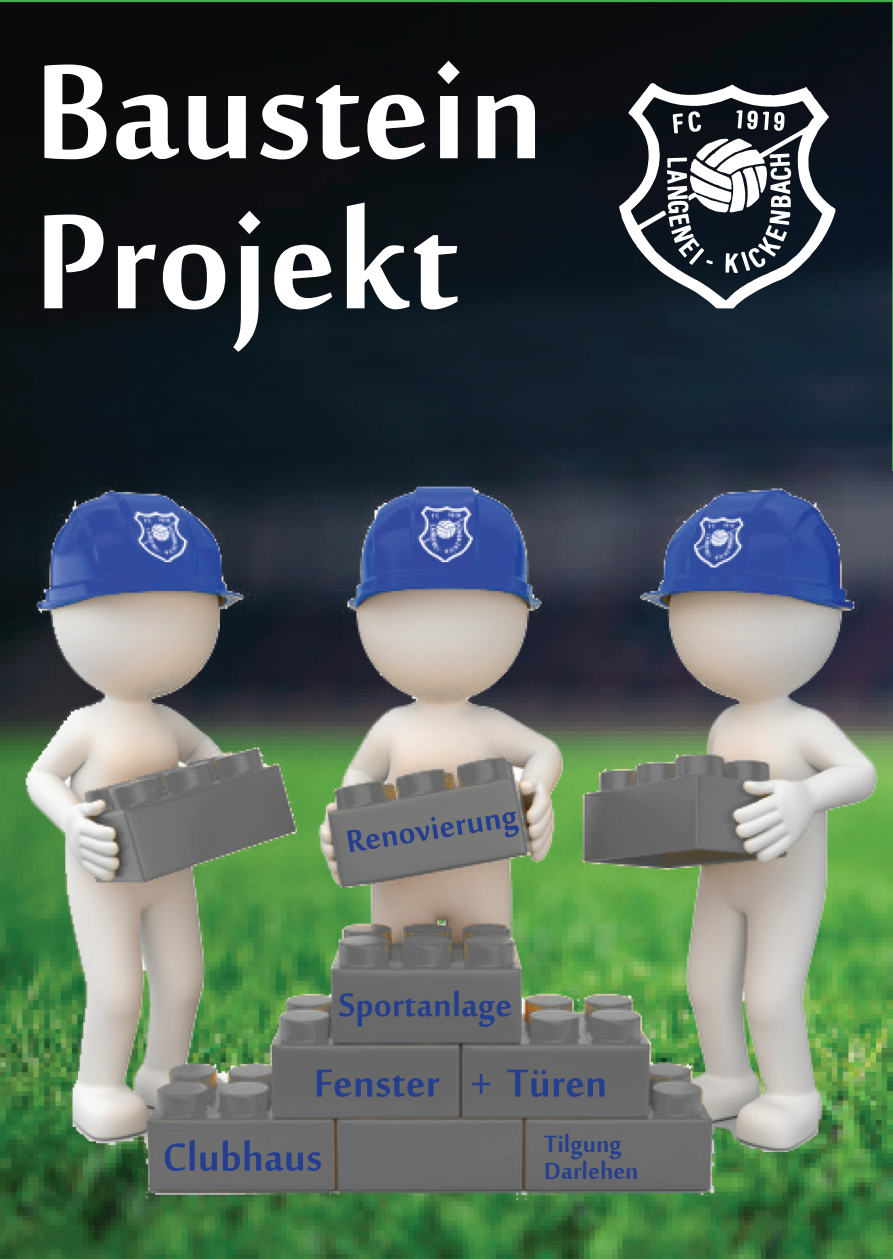
<style>
.page{position:relative;width:893px;height:1259px;background:#fff}
.page>*{position:absolute;margin:0;border:0;box-sizing:border-box;transform-origin:0 0}
.t1{font:207px/150px "Mool Boran";color:#fff}
.t2{font:60px "Mool Boran";color:#253f8e}
.t3{font:51px "Mool Boran";color:#253f8e}
.t4{font:48px "Mool Boran";color:#253f8e}
.t5{font:36px/27px "Mool Boran";color:#253f8e}
</style>
<div class="page">
<img style="left:0;top:2px;width:892px;height:1256px">
<img style="left:617px;top:77px;width:226px;height:239px">
<img style="left:795px;top:471px;width:98px;height:779px">
<img style="left:0;top:471px;width:795px;height:779px">
<h1 class="t1" style="left:34px;top:12px;width:512px">Baustein<br>Projekt</h1>
<p class="t4" style="left:341px;top:808px;width:175px;rotate:-9deg">Renovierung</p>
<p class="t3" style="left:338px;top:969px;width:175px">Sportanlage</p>
<p class="t2" style="left:314px;top:1040px;width:295px">Fenster + Türen</p>
<p class="t5" style="left:544px;top:1126px;width:96px">Tilgung<br>Darlehen</p>
<p class="t2" style="left:163px;top:1114px;width:161px">Clubhaus</p>
</div>
